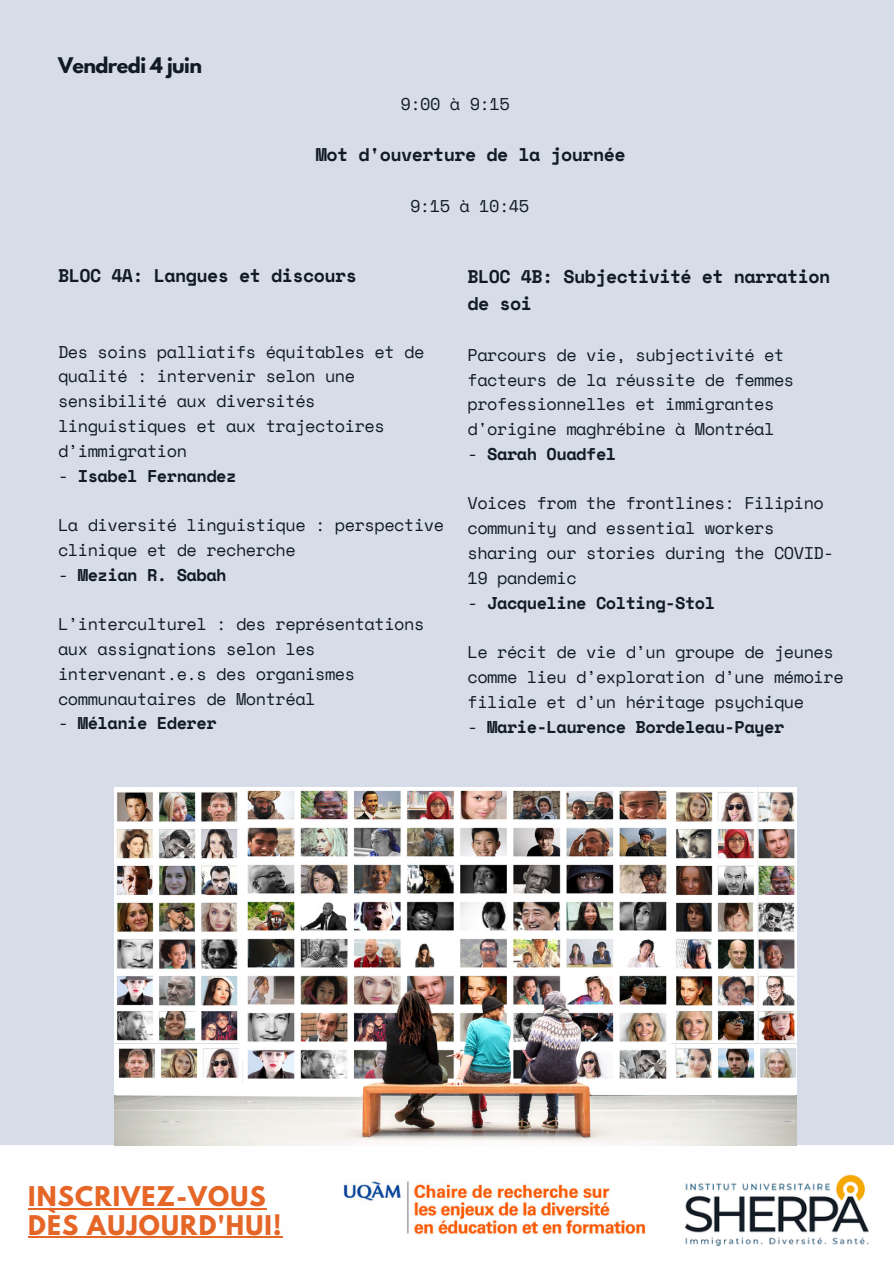
<style>
.page{position:relative;width:894px;height:1264px;background:#fff}
.page>*{position:absolute;margin:0;border:0;box-sizing:border-box;transform-origin:0 0}
.t1{font:700 24px/28.2px "League Spartan";letter-spacing:.05em;color:#e56626}
.t2{font:700 19.05px "League Spartan";letter-spacing:-.03em;color:#121b24}
.t3{font:700 18.3px/27px "Space Mono";letter-spacing:-.03em;color:#121b24}
.t4{font:16.95px/24.8px "Space Mono";letter-spacing:-.03em;color:#121b24}
.t5{font:700 16.95px "Space Mono";letter-spacing:-.03em;color:#121b24}
.s1{font-weight:400}
</style>
<div class="page">
<img style="left:343px;top:1181px;width:303px;height:54px">
<img style="left:684px;top:1174px;width:185px;height:71px">
<div style="left:0;top:0;width:893px;height:1144px;background:#d6dde9"></div>
<img style="left:114px;top:787px;width:681px;height:358px">
<hr style="left:28px;top:1207px;width:239px;height:2px;background:#e56626">
<hr style="left:28px;top:1236px;width:254px;height:1px;background:#e56626">
<p class="t2" style="left:58px;top:56px;width:145px">Vendredi 4 juin</p>
<p class="t4" style="left:400px;top:92px;width:111px">9:00 à 9:15</p>
<p class="t3" style="left:316px;top:141px;width:311px">Mot d'ouverture de la journée</p>
<p class="t4" style="left:410px;top:193px;width:121px">9:15 à 10:45</p>
<p class="t3" style="left:58px;top:262px;width:300px">BLOC 4A: Langues et discours</p>
<p class="t4" style="left:58px;top:339px;width:368px">Des soins palliatifs équitables et de qualité : intervenir selon une sensibilité aux diversités linguistiques et aux trajectoires d’immigration</p>
<p class="t5" style="left:58px;top:462px;width:180px"><span class="s1">-</span> Isabel Fernandez</p>
<p class="t4" style="left:58px;top:512px;width:387px">La diversité linguistique : perspective clinique et de recherche</p>
<p class="t5" style="left:58px;top:561px;width:170px"><span class="s1">-</span> Mezian R. Sabah</p>
<p class="t4" style="left:58px;top:611px;width:368px">L’interculturel : des représentations aux assignations selon les intervenant.e.s des organismes communautaires de Montréal</p>
<p class="t5" style="left:58px;top:710px;width:160px"><span class="s1">-</span> Mélanie Ederer</p>
<p class="t3" style="left:467px;top:262px;width:364px">BLOC 4B: Subjectivité et narration de soi</p>
<p class="t4" style="left:467px;top:342px;width:328px">Parcours de vie, subjectivité et facteurs de la réussite de femmes professionnelles et immigrantes d'origine maghrébine à Montréal</p>
<p class="t5" style="left:467px;top:441px;width:150px"><span class="s1">-</span> Sarah Ouadfel</p>
<p class="t4" style="left:467px;top:490px;width:368px">Voices from the frontlines: Filipino community and essential workers sharing our stories during the COVID-<br>19 pandemic</p>
<p class="t5" style="left:467px;top:589px;width:249px"><span class="s1">-</span> Jacqueline Colting-Stol</p>
<p class="t4" style="left:467px;top:639px;width:377px">Le récit de vie d’un groupe de jeunes comme lieu d’exploration d’une mémoire filiale et d’un héritage psychique</p>
<p class="t5" style="left:467px;top:713px;width:318px"><span class="s1">-</span> Marie-Laurence Bordeleau-Payer</p>
<p class="t1" style="left:28px;top:1185px;width:255px">INSCRIVEZ-VOUS<br>DÈS AUJOURD'HUI!</p>
</div>
